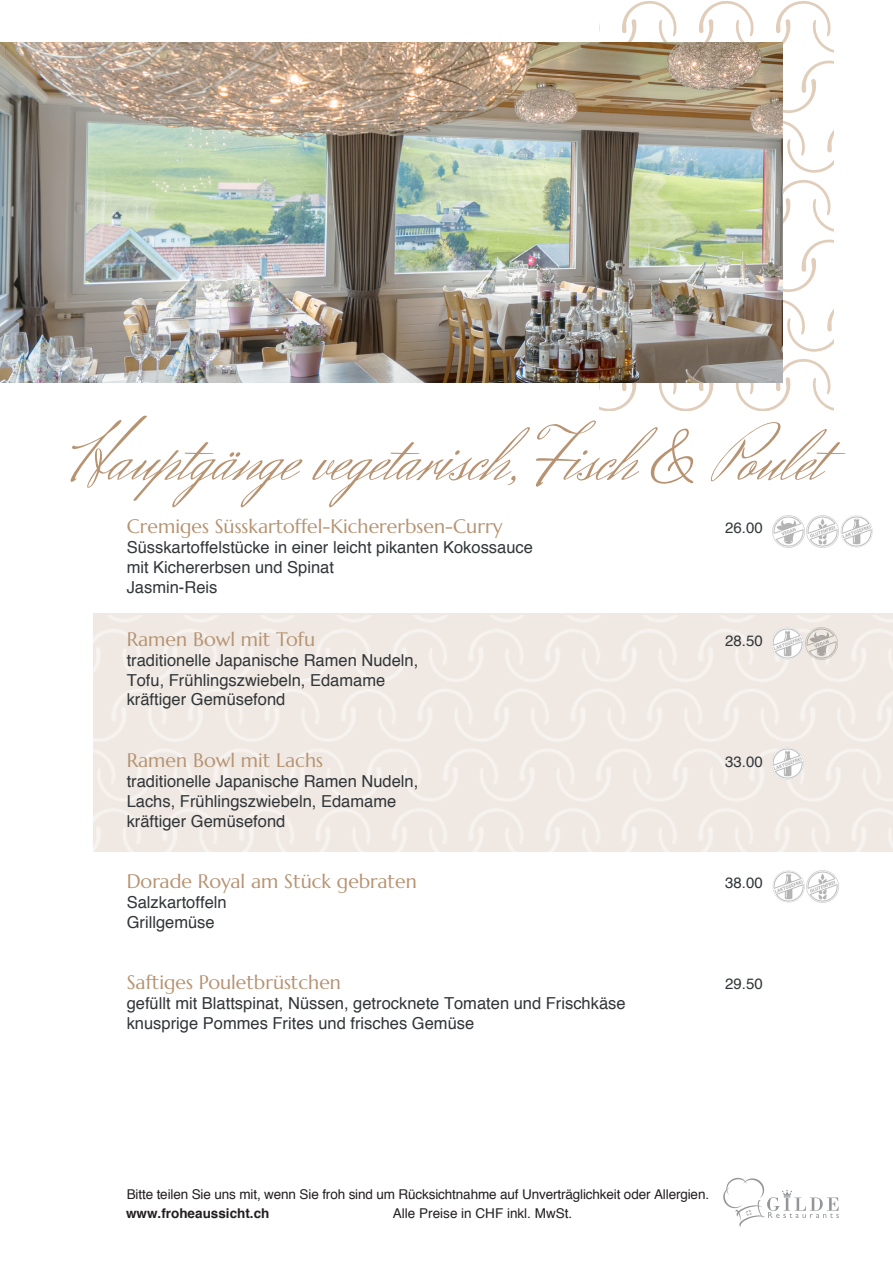
<style>
.page{position:relative;width:893px;height:1263px;background:#fff}
.page>*{position:absolute;margin:0;border:0;box-sizing:border-box;transform-origin:0 0}
.t1{font:75px "Herr Von Muellerhoff";color:#b79372}
.t2{font:19.5px "Marcellus";color:#b69372}
.t3{font:16.5px/19.8px "Helvetica";color:#313538}
.t4{font:16.5px/19.8px "Helvetica";color:#313639}
.t5{font:15px "Helvetica";color:#313538}
.t6{font:15px "Helvetica";color:#313639}
.t7{font:13.5px/19.5px "Helvetica";letter-spacing:-.01em;color:#231f20}
.t8{font:700 13.5px "Helvetica";color:#231f20}
.s1{font-family:"Mr De Haviland"}
</style>
<div class="page">
<svg style="left:600px;top:1px;width:233px;height:409px"></svg>
<svg style="left:723px;top:1178px;width:116px;height:49px"></svg>
<img style="left:772px;top:515px;width:32px;height:32px">
<img style="left:806px;top:515px;width:33px;height:32px">
<img style="left:841px;top:515px;width:32px;height:32px">
<img style="left:772px;top:870px;width:32px;height:32px">
<img style="left:806px;top:870px;width:33px;height:32px">
<img style="left:0;top:43px;width:782px;height:340px">
<img style="left:771px;top:747px;width:32px;height:32px">
<img style="left:771px;top:627px;width:32px;height:32px">
<img style="left:805px;top:627px;width:32px;height:32px">
<h1 class="t1" style="left:71px;top:410px;width:753px">Hauptgänge vegetarisch, Fisch <span class="s1">&amp;</span> Poulet</h1>
<p class="t2" style="left:127px;top:514px;width:377px">Cremiges Süsskartoffel-Kichererbsen-Curry</p>
<p class="t6" style="left:725px;top:519px;width:39px">26.00</p>
<p class="t4" style="left:127px;top:537px;width:408px">Süsskartoffelstücke in einer leicht pikanten Kokossauce mit Kichererbsen und Spinat<br>Jasmin-Reis</p>
<p class="t2" style="left:127px;top:627px;width:190px">Ramen Bowl mit Tofu</p>
<p class="t5" style="left:725px;top:631px;width:39px">28.50</p>
<p class="t3" style="left:127px;top:650px;width:293px">traditionelle Japanische Ramen Nudeln,<br>Tofu, Frühlingszwiebeln, Edamame kräftiger Gemüsefond</p>
<p class="t2" style="left:127px;top:748px;width:198px">Ramen Bowl mit Lachs</p>
<p class="t5" style="left:725px;top:752px;width:39px">33.00</p>
<p class="t3" style="left:127px;top:771px;width:293px">traditionelle Japanische Ramen Nudeln,<br>Lachs, Frühlingszwiebeln, Edamame kräftiger Gemüsefond</p>
<p class="t2" style="left:127px;top:869px;width:292px">Dorade Royal am Stück gebraten</p>
<p class="t5" style="left:725px;top:873px;width:39px">38.00</p>
<p class="t3" style="left:127px;top:892px;width:101px">Salzkartoffeln<br>Grillgemüse</p>
<p class="t2" style="left:127px;top:970px;width:216px">Saftiges Pouletbrüstchen</p>
<p class="t5" style="left:725px;top:975px;width:39px">29.50</p>
<p class="t3" style="left:127px;top:993px;width:500px">gefüllt mit Blattspinat, Nüssen, getrocknete Tomaten und Frischkäse knusprige Pommes Frites und frisches Gemüse</p>
<p class="t7" style="left:393px;top:1184px;width:318px;text-indent:-266px">Bitte teilen Sie uns mit, wenn Sie froh sind um Rücksichtnahme auf Unverträglichkeit oder Allergien.<br>Alle Preise in CHF inkl. MwSt.</p>
<p class="t8" style="left:126px;top:1205px;width:145px">www.froheaussicht.ch</p>
</div>
